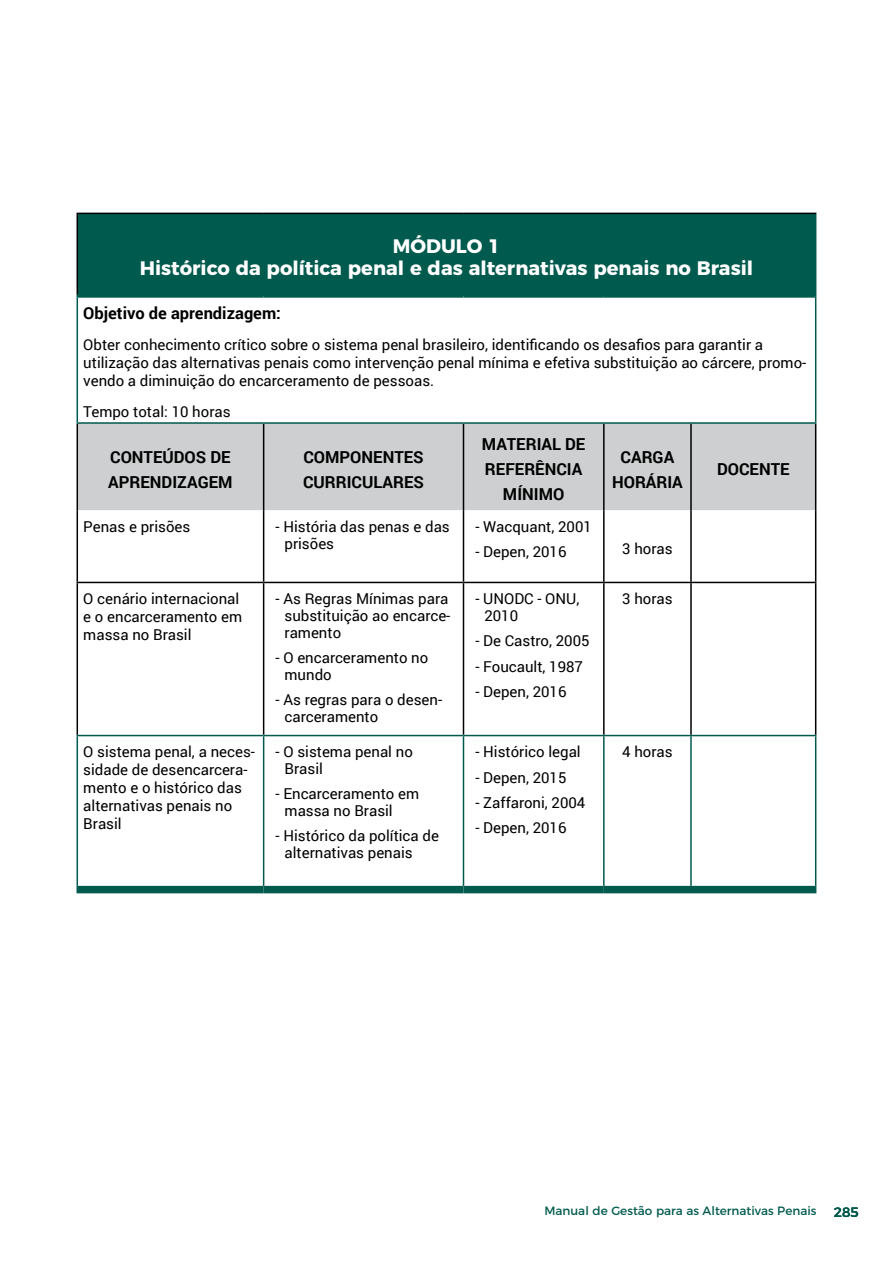
<style>
.page{position:relative;width:893px;height:1263px;background:#fff}
.page>*{position:absolute;margin:0;border:0;box-sizing:border-box;transform-origin:0 0}
.t1{font:700 19.5px/22.5px "Montserrat";color:#fff;text-align:center}
.t2{font:700 16.5px/24.8px "Roboto";color:#000}
.t3{font:15px/16.8px "Roboto";color:#000}
.t4{font:13.5px "Montserrat";color:#005a4d}
.t5{font:12px "Montserrat";color:#005a4d}
</style>
<div class="page">
<div style="left:77px;top:213px;width:739px;height:83px;background:#005a4d"></div>
<div style="left:78px;top:424px;width:737px;height:86px;background:#cdcfd0"></div>
<hr style="left:77px;top:424px;width:1px;height:86px;background:#000">
<hr style="left:263px;top:424px;width:1px;height:86px;background:#000">
<hr style="left:463px;top:424px;width:1px;height:86px;background:#000">
<hr style="left:603px;top:424px;width:2px;height:86px;background:#000">
<hr style="left:690px;top:424px;width:2px;height:86px;background:#000">
<hr style="left:815px;top:424px;width:1px;height:86px;background:#000">
<hr style="left:77px;top:510px;width:1px;height:72px;background:#000">
<hr style="left:263px;top:510px;width:1px;height:72px;background:#000">
<hr style="left:463px;top:510px;width:1px;height:72px;background:#000">
<hr style="left:603px;top:510px;width:2px;height:72px;background:#000">
<hr style="left:690px;top:510px;width:2px;height:72px;background:#000">
<hr style="left:815px;top:510px;width:1px;height:72px;background:#000">
<hr style="left:77px;top:582px;width:187px;height:1px;background:#000">
<hr style="left:77px;top:583px;width:1px;height:152px;background:#000">
<hr style="left:264px;top:582px;width:199px;height:1px;background:#000">
<hr style="left:263px;top:583px;width:1px;height:152px;background:#000">
<hr style="left:463px;top:582px;width:141px;height:1px;background:#000">
<hr style="left:463px;top:583px;width:1px;height:152px;background:#000">
<hr style="left:604px;top:582px;width:87px;height:1px;background:#000">
<hr style="left:603px;top:583px;width:2px;height:152px;background:#000">
<hr style="left:691px;top:582px;width:125px;height:1px;background:#000">
<hr style="left:690px;top:583px;width:2px;height:152px;background:#000">
<hr style="left:815px;top:583px;width:1px;height:152px;background:#000">
<hr style="left:263px;top:736px;width:1px;height:150px;background:#005a4d">
<hr style="left:463px;top:736px;width:1px;height:150px;background:#005a4d">
<hr style="left:603px;top:736px;width:2px;height:150px;background:#005a4d">
<hr style="left:690px;top:736px;width:2px;height:150px;background:#005a4d">
<hr style="left:77px;top:735px;width:187px;height:1px;background:#005a4d">
<hr style="left:77px;top:736px;width:1px;height:150px;background:#005a4d">
<hr style="left:264px;top:735px;width:199px;height:1px;background:#005a4d">
<hr style="left:463px;top:735px;width:141px;height:1px;background:#005a4d">
<hr style="left:604px;top:735px;width:87px;height:1px;background:#005a4d">
<hr style="left:691px;top:735px;width:125px;height:1px;background:#005a4d">
<hr style="left:815px;top:736px;width:1px;height:150px;background:#005a4d">
<div style="left:77px;top:886px;width:187px;height:7px;background:#005a4d"></div>
<div style="left:264px;top:886px;width:199px;height:7px;background:#005a4d"></div>
<div style="left:463px;top:886px;width:141px;height:7px;background:#005a4d"></div>
<div style="left:604px;top:886px;width:87px;height:7px;background:#005a4d"></div>
<div style="left:691px;top:886px;width:125px;height:7px;background:#005a4d"></div>
<hr style="left:77px;top:213px;width:187px;height:1px;background:#000">
<hr style="left:77px;top:214px;width:1px;height:81px;background:#000">
<hr style="left:264px;top:213px;width:199px;height:1px;background:#000">
<hr style="left:463px;top:213px;width:141px;height:1px;background:#000">
<hr style="left:604px;top:213px;width:87px;height:1px;background:#000">
<hr style="left:691px;top:213px;width:125px;height:1px;background:#000">
<hr style="left:77px;top:295px;width:187px;height:3px;background:#005a4d">
<hr style="left:264px;top:295px;width:199px;height:3px;background:#005a4d">
<hr style="left:463px;top:295px;width:141px;height:3px;background:#005a4d">
<hr style="left:604px;top:295px;width:87px;height:3px;background:#005a4d">
<hr style="left:691px;top:295px;width:124px;height:3px;background:#005a4d">
<hr style="left:77px;top:298px;width:1px;height:124px;background:#005a4d">
<hr style="left:815px;top:296px;width:1px;height:126px;background:#005a4d">
<hr style="left:77px;top:422px;width:187px;height:2px;background:#005a4d">
<hr style="left:264px;top:422px;width:199px;height:2px;background:#005a4d">
<hr style="left:463px;top:422px;width:141px;height:2px;background:#005a4d">
<hr style="left:604px;top:422px;width:87px;height:2px;background:#005a4d">
<hr style="left:691px;top:422px;width:125px;height:2px;background:#005a4d">
<h1 class="t1" style="left:140px;top:233px;width:615px">MÓDULO 1<br>Histórico da política penal e das alternativas penais no Brasil</h1>
<p class="t2" style="left:83px;top:301px;width:199px">Objetivo de aprendizagem:</p>
<p class="t3" style="left:83px;top:335px;width:724px;line-height:18px">Obter conhecimento crítico sobre o sistema penal brasileiro, identificando os desafios para garantir a utilização das alternativas penais como intervenção penal mínima e efetiva substituição ao cárcere, promo&shy;vendo a diminuição do encarceramento de pessoas.</p>
<p class="t3" style="left:83px;top:403px;width:149px">Tempo total: 10 horas</p>
<p class="t2" style="left:108px;top:444px;width:126px">CONTEÚDOS DE<br>APRENDIZAGEM</p>
<p class="t2" style="left:303px;top:444px;width:122px">COMPONENTES<br>CURRICULARES</p>
<p class="t2" style="left:482px;top:432px;width:105px;text-align:center">MATERIAL DE<br>REFERÊNCIA<br>MÍNIMO</p>
<p class="t2" style="left:612px;top:444px;width:72px;text-align:center">CARGA<br>HORÁRIA</p>
<p class="t2" style="left:717px;top:456px;width:74px">DOCENTE</p>
<p class="t3" style="left:83px;top:518px;width:109px">Penas e prisões</p>
<p class="t3" style="left:285px;top:518px;width:167px;text-indent:-9px">- História das penas e das prisões</p>
<p class="t3" style="left:475px;top:518px;width:118px">- Wacquant, 2001</p>
<p class="t3" style="left:475px;top:543px;width:93px">- Depen, 2016</p>
<p class="t3" style="left:622px;top:540px;width:52px">3 horas</p>
<p class="t3" style="left:83px;top:589px;width:160px;line-height:18px">O cenário internacional e o encarceramento em massa no Brasil</p>
<p class="t3" style="left:285px;top:590px;width:167px;text-indent:-9px">- As Regras Mínimas para substituição ao encarce&shy;ramento</p>
<p class="t3" style="left:285px;top:649px;width:145px;text-indent:-9px">- O encarceramento no mundo</p>
<p class="t3" style="left:285px;top:691px;width:159px;text-indent:-9px">- As regras para o desen&shy;carceramento</p>
<p class="t3" style="left:83px;top:742px;width:173px;line-height:18px">O sistema penal, a neces&shy;sidade de desencarcera&shy;mento e o histórico das alternativas penais no<br>Brasil</p>
<p class="t3" style="left:285px;top:743px;width:130px;text-indent:-9px">- O sistema penal no<br>Brasil</p>
<p class="t3" style="left:285px;top:785px;width:136px;text-indent:-9px">- Encarceramento em massa no Brasil</p>
<p class="t3" style="left:285px;top:827px;width:156px;text-indent:-9px">- Histórico da política de alternativas penais</p>
<p class="t3" style="left:484px;top:590px;width:96px;text-indent:-9px">- UNODC - ONU,<br>2010</p>
<p class="t3" style="left:475px;top:632px;width:116px">- De Castro, 2005</p>
<p class="t3" style="left:475px;top:657px;width:109px">- Foucault, 1987</p>
<p class="t3" style="left:475px;top:683px;width:93px">- Depen, 2016</p>
<p class="t3" style="left:475px;top:743px;width:107px">- Histórico legal</p>
<p class="t3" style="left:475px;top:768px;width:93px">- Depen, 2015</p>
<p class="t3" style="left:475px;top:793px;width:111px">- Zaffaroni, 2004</p>
<p class="t3" style="left:475px;top:819px;width:93px">- Depen, 2016</p>
<p class="t3" style="left:622px;top:590px;width:52px">3 horas</p>
<p class="t3" style="left:622px;top:743px;width:52px">4 horas</p>
<p class="t5" style="left:544px;top:1201px;width:274px">Manual de Gestão para as Alternativas Penais</p>
<p class="t4" style="left:834px;top:1201px;width:26px">285</p>
</div>
